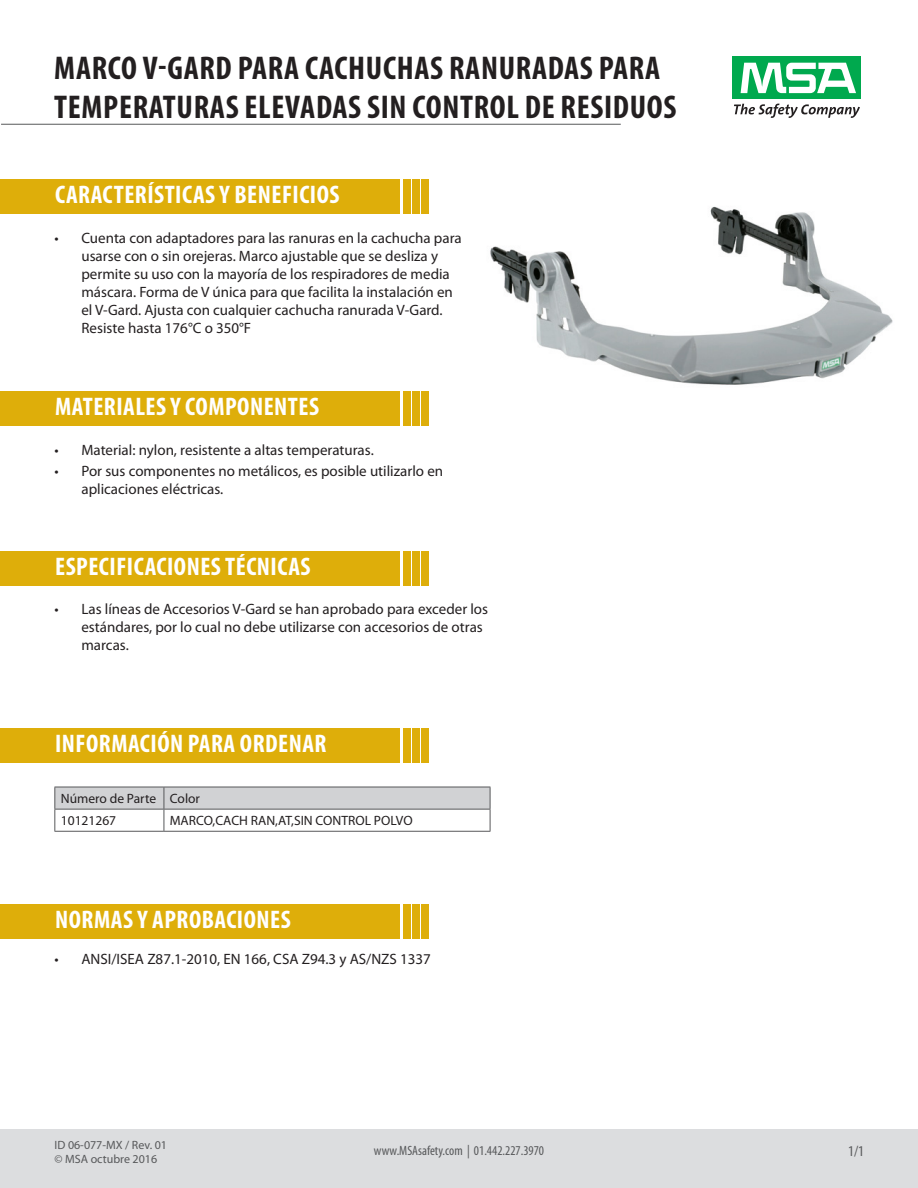
<style>
.page{position:relative;width:918px;height:1188px;background:#fff}
.page>*{position:absolute;margin:0;border:0;box-sizing:border-box;transform-origin:0 0}
.t1{font:700 condensed 33px "Myriad Pro";letter-spacing:.02em;color:#231f20}
.t2{font:700 condensed 25.5px "Myriad Pro";letter-spacing:.02em;color:#fff}
.t3{font:15px/18px "Myriad Pro";color:#231f20}
.t4{font:condensed 15px "Myriad Pro";color:#57585a}
.t5{font:13.5px "Myriad Pro";color:#231f20}
.t6{font:condensed 13.5px "Myriad Pro";color:#57585a}
.t7{font:12px "Myriad Pro";color:#57585a}
</style>
<div class="page">
<div style="left:0;top:1130px;width:918px;height:58px;background:#dcdddf"></div>
<svg style="left:734px;top:104px;width:126px;height:14px"></svg>
<div style="left:733px;top:56px;width:128px;height:43px;background:#00a94e"></div>
<svg style="left:741px;top:63px;width:115px;height:30px"></svg>
<div style="left:0;top:179px;width:400px;height:35px;background:#deae0a"></div>
<div style="left:412px;top:179px;width:7px;height:35px;background:#deae0a"></div>
<div style="left:403px;top:179px;width:7px;height:35px;background:#deae0a"></div>
<div style="left:422px;top:179px;width:7px;height:35px;background:#deae0a"></div>
<div style="left:0;top:391px;width:400px;height:35px;background:#deae0a"></div>
<div style="left:412px;top:391px;width:7px;height:35px;background:#deae0a"></div>
<div style="left:403px;top:391px;width:7px;height:35px;background:#deae0a"></div>
<div style="left:422px;top:391px;width:7px;height:35px;background:#deae0a"></div>
<div style="left:0;top:551px;width:400px;height:35px;background:#deae0a"></div>
<div style="left:412px;top:551px;width:7px;height:35px;background:#deae0a"></div>
<div style="left:403px;top:551px;width:7px;height:35px;background:#deae0a"></div>
<div style="left:422px;top:551px;width:7px;height:35px;background:#deae0a"></div>
<div style="left:0;top:905px;width:400px;height:34px;background:#deae0a"></div>
<div style="left:412px;top:905px;width:7px;height:34px;background:#deae0a"></div>
<div style="left:403px;top:905px;width:7px;height:34px;background:#deae0a"></div>
<div style="left:422px;top:905px;width:7px;height:34px;background:#deae0a"></div>
<div style="left:0;top:728px;width:400px;height:34px;background:#deae0a"></div>
<div style="left:412px;top:728px;width:7px;height:34px;background:#deae0a"></div>
<div style="left:403px;top:728px;width:7px;height:34px;background:#deae0a"></div>
<div style="left:422px;top:728px;width:7px;height:34px;background:#deae0a"></div>
<svg style="left:54px;top:787px;width:437px;height:44px"></svg>
<hr style="left:54px;top:831px;width:110px;height:1px;background:#57585a">
<hr style="left:164px;top:831px;width:326px;height:1px;background:#57585a">
<hr style="left:1px;top:124px;width:620px;height:1px;background:#57585a">
<img style="left:490px;top:206px;width:403px;height:179px">
<p class="t1" style="left:54px;top:47px;width:607px">MARCO V-GARD PARA CACHUCHAS RANURADAS PARA</p>
<p class="t1" style="left:54px;top:87px;width:624px">TEMPERATURAS ELEVADAS SIN CONTROL DE RESIDUOS</p>
<p class="t2" style="left:55px;top:179px;width:286px">CARACTERÍSTICAS Y BENEFICIOS</p>
<p class="t3" style="left:81px;top:229px;width:382px;text-indent:-27px">• Cuenta con adaptadores para las ranuras en la cachucha para usarse con o sin orejeras. Marco ajustable que se desliza y permite su uso con la mayoría de los respiradores de media máscara. Forma de V única para que facilita la instalación en el V-Gard. Ajusta con cualquier cachucha ranurada V-Gard.<br>Resiste hasta 176°C o 350°F</p>
<p class="t2" style="left:55px;top:390px;width:265px">MATERIALES Y COMPONENTES</p>
<p class="t3" style="left:54px;top:440px;width:321px">• Material: nylon, resistente a altas temperaturas.</p>
<p class="t3" style="left:81px;top:461px;width:363px;text-indent:-27px">• Por sus componentes no metálicos, es posible utilizarlo en aplicaciones eléctricas.</p>
<p class="t2" style="left:55px;top:550px;width:257px">ESPECIFICACIONES TÉCNICAS</p>
<p class="t3" style="left:81px;top:600px;width:408px;text-indent:-27px">• Las líneas de Accesorios V-Gard se han aprobado para exceder los estándares, por lo cual no debe utilizarse con accesorios de otras marcas.</p>
<p class="t2" style="left:55px;top:727px;width:273px">INFORMACIÓN PARA ORDENAR</p>
<p class="t5" style="left:61px;top:790px;width:97px">Número de Parte</p>
<p class="t5" style="left:170px;top:790px;width:32px">Color</p>
<p class="t5" style="left:61px;top:812px;width:57px">10121267</p>
<p class="t5" style="left:170px;top:812px;width:244px">MARCO,CACH RAN,AT,SIN CONTROL POLVO</p>
<p class="t2" style="left:55px;top:904px;width:237px">NORMAS Y APROBACIONES</p>
<p class="t3" style="left:54px;top:950px;width:378px">• ANSI/ISEA Z87.1-2010, EN 166, CSA Z94.3 y AS/NZS 1337</p>
<p class="t7" style="left:55px;top:1138px;width:114px">ID 06-077-MX / Rev. 01</p>
<p class="t7" style="left:55px;top:1151px;width:104px">© MSA octubre 2016</p>
<p class="t6" style="left:374px;top:1142px;width:172px">www.MSAsafety.com | 01.442.227.3970</p>
<p class="t4" style="left:848px;top:1142px;width:17px">1/1</p>
</div>
